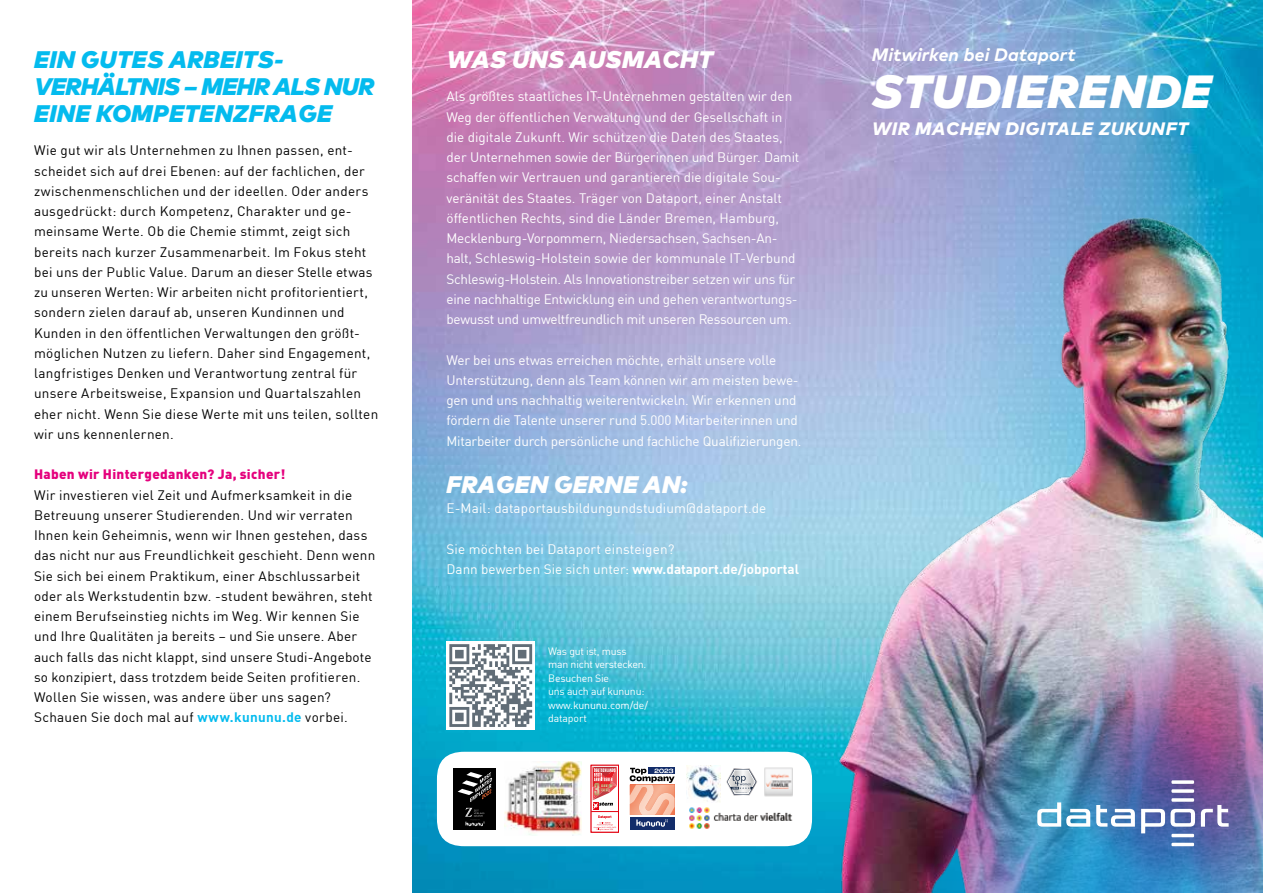
<style>
.page{position:relative;width:1263px;height:893px;background:#fff}
.page>*{position:absolute;margin:0;border:0;box-sizing:border-box;transform-origin:0 0}
.t1{font:italic 900 46.5px "Mark";letter-spacing:.03em;color:#fff}
.t2{font:italic 900 24px/27px "Mark";letter-spacing:.02em;color:#04bbee}
.t3{font:italic 900 24px "Mark";letter-spacing:.02em;color:#fff}
.t4{font:italic 800 18px "Mark";letter-spacing:.04em;color:#fff}
.t5{font:italic 700 18px "Mark Pro";letter-spacing:.01em;color:#fff}
.t6{font:13.5px/20.2px "DINOT";letter-spacing:.02em;color:#000}
.t7{font:13.5px/20.2px "DINOT";letter-spacing:-.01em;color:#fff}
.t8{font:13.5px "DINOT";letter-spacing:.01em;color:#fff}
.t9{font:900 13.5px "DIN Pro";letter-spacing:.025em;color:#e5007d}
.t10{font:10.5px/13.5px "DINOT";letter-spacing:-.02em;color:#fff}
.s1{font-weight:700;color:#04bbee}
.s2{font-weight:700}
</style>
<div class="page">
<img style="left:412px;top:0;width:851px;height:893px">
<img style="left:712px;top:190px;width:551px;height:703px">
<img style="left:928px;top:701px;width:335px;height:192px">
<img style="left:1058px;top:612px;width:205px;height:275px">
<div style="left:446px;top:641px;width:89px;height:89px;background:#fff"></div>
<svg style="left:449px;top:644px;width:83px;height:83px"></svg>
<div style="left:437px;top:752px;width:375px;height:94px;background:#fff;border-radius:28px"></div>
<img style="left:686px;top:766px;width:34px;height:36px">
<svg style="left:726px;top:768px;width:31px;height:27px"></svg>
<img style="left:764px;top:767px;width:29px;height:30px">
<img style="left:689px;top:807px;width:104px;height:22px">
<div style="left:454px;top:768px;width:42px;height:61px;background:#000"></div>
<svg style="left:458px;top:772px;width:34px;height:30px"></svg>
<svg style="left:465px;top:808px;width:20px;height:18px"></svg>
<div style="left:591px;top:765px;width:28px;height:67px;border:1px solid #e3000f"></div>
<svg style="left:591px;top:767px;width:27px;height:63px"></svg>
<img style="left:504px;top:761px;width:77px;height:75px">
<svg style="left:629px;top:767px;width:46px;height:63px"></svg>
<div style="left:630px;top:817px;width:44px;height:12px;background:#132d6a"></div>
<svg style="left:636px;top:819px;width:32px;height:8px"></svg>
<img style="left:630px;top:785px;width:45px;height:30px">
<svg style="left:630px;top:768px;width:45px;height:15px"></svg>
<svg style="left:1037px;top:780px;width:192px;height:66px;background:#658abb"></svg>
<h2 class="t2" style="left:34px;top:45px;width:341px">EIN GUTES ARBEITS-<br>VERHÄLTNIS – MEHR ALS NUR<br>EINE KOMPETENZFRAGE</h2>
<p class="t6" style="left:34px;top:139px;width:346px">Wie gut wir als Unternehmen zu Ihnen passen, ent&shy;scheidet sich auf drei Ebenen: auf der fachlichen, der zwischenmenschlichen und der ideellen. Oder anders ausgedrückt: durch Kompetenz, Charakter und ge&shy;meinsame Werte. Ob die Chemie stimmt, zeigt sich bereits nach kurzer Zusammenarbeit. Im Fokus steht bei uns der Public Value. Darum an dieser Stelle etwas zu unseren Werten: Wir arbeiten nicht profitorientiert, sondern zielen darauf ab, unseren Kundinnen und Kunden in den öffentlichen Verwaltungen den größt&shy;möglichen Nutzen zu liefern. Daher sind Engagement, langfristiges Denken und Verantwortung zentral für unsere Arbeitsweise, Expansion und Quartalszahlen eher nicht. Wenn Sie diese Werte mit uns teilen, sollten wir uns kennenlernen.</p>
<p class="t9" style="left:34px;top:463px;width:253px">Haben wir Hintergedanken? Ja, sicher!</p>
<p class="t6" style="left:34px;top:483px;width:343px">Wir investieren viel Zeit und Aufmerksamkeit in die Betreuung unserer Studierenden. Und wir verraten Ihnen kein Geheimnis, wenn wir Ihnen gestehen, dass das nicht nur aus Freundlichkeit geschieht. Denn wenn Sie sich bei einem Praktikum, einer Abschlussarbeit oder als Werkstudentin bzw. -student bewähren, steht einem Berufseinstieg nichts im Weg. Wir kennen Sie und Ihre Qualitäten ja bereits – und Sie unsere. Aber auch falls das nicht klappt, sind unsere Studi-Angebote so konzipiert, dass trotzdem beide Seiten profitieren.<br>Wollen Sie wissen, was andere über uns sagen?<br>Schauen Sie doch mal auf <span class="s1">www.kununu.de</span> vorbei.</p>
<h2 class="t3" style="left:446px;top:43px;width:268px">WAS UNS AUSMACHT</h2>
<p class="t7" style="left:446px;top:85px;width:354px">Als größtes staatliches IT-Unternehmen gestalten wir den Weg der öffentlichen Verwaltung und der Gesellschaft in die digitale Zukunft. Wir schützen die Daten des Staates, der Unternehmen sowie der Bürgerinnen und Bürger. Damit schaffen wir Vertrauen und garantieren die digitale Sou&shy;veränität des Staates. Träger von Dataport, einer Anstalt öffentlichen Rechts, sind die Länder Bremen, Hamburg, Mecklenburg-Vorpommern, Niedersachsen, Sachsen-An&shy;halt, Schleswig-Holstein sowie der kommunale IT-Verbund Schleswig-Holstein. Als Innovationstreiber setzen wir uns für eine nachhaltige Entwicklung ein und gehen verantwortungs&shy;bewusst und umweltfreundlich mit unseren Ressourcen um.</p>
<p class="t7" style="left:446px;top:348px;width:356px">Wer bei uns etwas erreichen möchte, erhält unsere volle Unterstützung, denn als Team können wir am meisten bewe&shy;gen und uns nachhaltig weiterentwickeln. Wir erkennen und fördern die Talente unserer rund 5.000 Mitarbeiterinnen und Mitarbeiter durch persönliche und fachliche Qualifizierungen.</p>
<h2 class="t3" style="left:446px;top:468px;width:243px">FRAGEN GERNE AN:</h2>
<p class="t8" style="left:446px;top:498px;width:321px">E-Mail: dataportausbildungundstudium@dataport.de</p>
<p class="t7" style="left:446px;top:537px;width:354px">Sie möchten bei Dataport einsteigen?<br>Dann bewerben Sie sich unter: <span class="s2">www.dataport.de/jobportal</span></p>
<p class="t10" style="left:548px;top:643px;width:101px">Was gut ist, muss man nicht verstecken.<br>Besuchen Sie<br>uns auch auf kununu: www.kununu.com/de/ dataport</p>
<h3 class="t5" style="left:872px;top:41px;width:206px">Mitwirken bei Dataport</h3>
<h1 class="t1" style="left:872px;top:61px;width:341px">STUDIERENDE</h1>
<h3 class="t4" style="left:872px;top:117px;width:318px">WIR MACHEN DIGITALE ZUKUNFT</h3>
</div>
